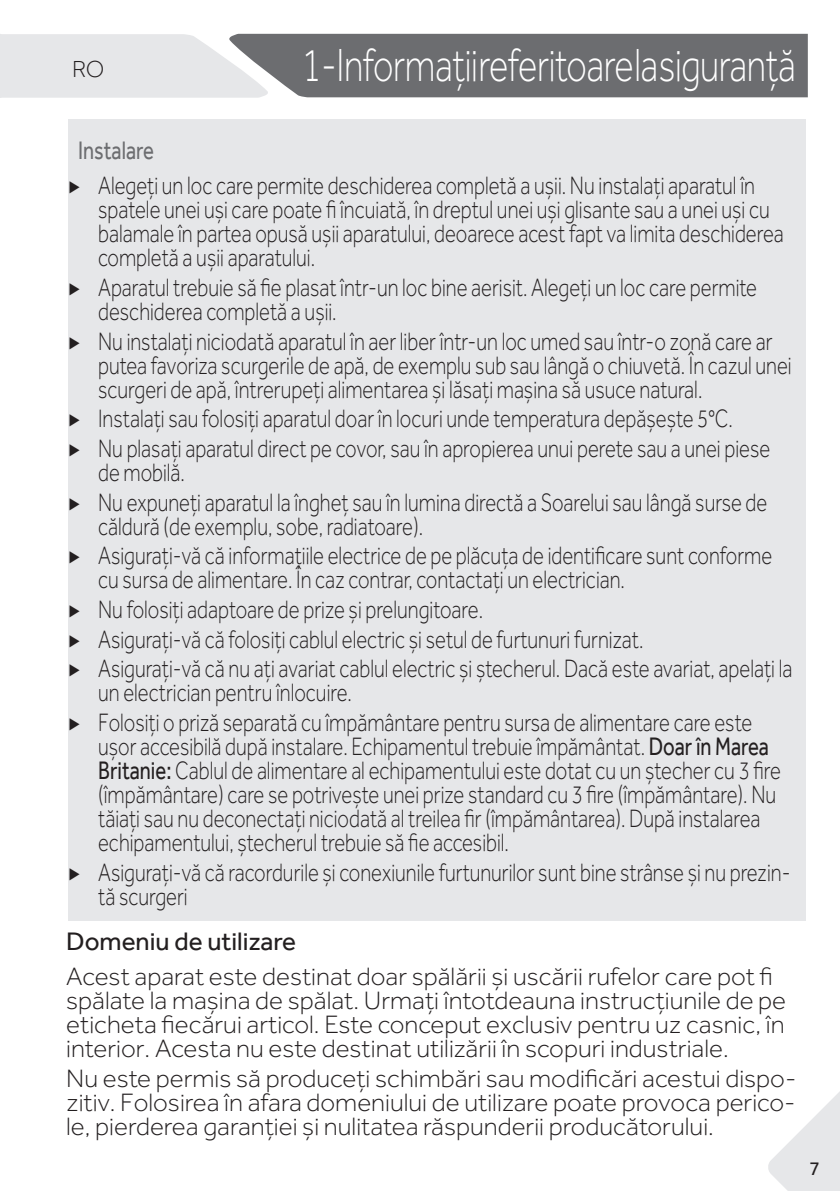
<style>
.page{position:relative;width:840px;height:1191px;background:#fff}
.page>*{position:absolute;margin:0;border:0;box-sizing:border-box;transform-origin:0 0}
.t1{font:300 48px "Effra";letter-spacing:-.01em;color:#fff;scale:.75 1}
.fließtext_eng{font:300 26px/24px "Effra";color:#231f20;scale:.78 1}
.fließtext_eng-2{font:300 26px/24px "Effra";color:#231f20}
.Übershrift_über_gnaz{font:26px "Effra";color:#231f20}
.Sicherheitshinweise{font:26px "Effra";color:#6c6d70;scale:.78 1}
.t2{font:300 24px "Effra";color:#231f20}
.t3{font:20px "Effra";color:#231f20}
.s1{font-family:"Minion Pro";font-weight:400}
.s2{font-weight:400}
</style>
<div class="page">
<svg style="left:768px;top:1092px;width:71px;height:99px"></svg>
<svg style="left:0;top:34px;width:807px;height:64px;background:#d1d1d3"></svg>
<div style="left:302px;top:34px;width:493px;height:62px;background:#6c6d70"></div>
<div style="left:68px;top:119px;width:737px;height:801px;background:#e6e7e9"></div>
<p class="t2" style="left:72px;top:55px;width:34px">RO</p>
<h1 class="t1" style="left:302px;top:38px;width:659px">1-Informații referitoare la siguranță</h1>
<p class="Sicherheitshinweise" style="left:78px;top:135px;width:99px">Instalare</p>
<p class="fließtext_eng" style="left:98px;top:173px;width:880px;text-indent:-30px"><span class="s1">▶</span> Alegeți un loc care permite deschiderea completă a ușii. Nu instalați aparatul în spatele unei uși care poate fi încuiată, în dreptul unei uși glisante sau a unei uși cu balamale în partea opusă ușii aparatului, deoarece acest fapt va limita deschiderea completă a ușii aparatului.</p>
<p class="fließtext_eng" style="left:98px;top:275px;width:845px;text-indent:-30px"><span class="s1">▶</span> Aparatul trebuie să fie plasat într-un loc bine aerisit. Alegeți un loc care permite deschiderea completă a ușii.</p>
<p class="fließtext_eng" style="left:98px;top:329px;width:890px;text-indent:-30px"><span class="s1">▶</span> Nu instalați niciodată aparatul în aer liber într-un loc umed sau într-o zonă care ar putea favoriza scurgerile de apă, de exemplu sub sau lângă o chiuvetă. În cazul unei scurgeri de apă, întrerupeți alimentarea și lăsați mașina să usuce natural.</p>
<p class="fließtext_eng" style="left:68px;top:406px;width:853px"><span class="s1">▶</span> Instalați sau folosiți aparatul doar în locuri unde temperatura depășește 5°C.</p>
<p class="fließtext_eng" style="left:98px;top:436px;width:862px;text-indent:-30px"><span class="s1">▶</span> Nu plasați aparatul direct pe covor, sau în apropierea unui perete sau a unei piese de mobilă.</p>
<p class="fließtext_eng" style="left:98px;top:490px;width:859px;text-indent:-30px"><span class="s1">▶</span> Nu expuneți aparatul la îngheț sau în lumina directă a Soarelui sau lângă surse de căldură (de exemplu, sobe, radiatoare).</p>
<p class="fließtext_eng" style="left:98px;top:543px;width:865px;text-indent:-30px"><span class="s1">▶</span> Asigurați-vă că informațiile electrice de pe plăcuța de identificare sunt conforme cu sursa de alimentare. În caz contrar, contactați un electrician.</p>
<p class="fließtext_eng" style="left:68px;top:597px;width:533px"><span class="s1">▶</span> Nu folosiți adaptoare de prize și prelungitoare.</p>
<p class="fließtext_eng" style="left:68px;top:627px;width:738px"><span class="s1">▶</span> Asigurați-vă că folosiți cablul electric și setul de furtunuri furnizat.</p>
<p class="fließtext_eng" style="left:98px;top:656px;width:891px;text-indent:-30px"><span class="s1">▶</span> Asigurați-vă că nu ați avariat cablul electric și ștecherul. Dacă este avariat, apelați la un electrician pentru înlocuire.</p>
<p class="fließtext_eng" style="left:98px;top:710px;width:876px;text-indent:-30px"><span class="s1">▶</span> Folosiți o priză separată cu împământare pentru sursa de alimentare care este ușor accesibilă după instalare. Echipamentul trebuie împământat. <span class="s2">Doar în Marea Britanie:</span> Cablul de alimentare al echipamentului este dotat cu un ștecher cu 3 fire (împământare) care se potrivește unei prize standard cu 3 fire (împământare). Nu tăiați sau nu deconectați niciodată al treilea fir (împământarea). După instalarea echipamentului, ștecherul trebuie să fie accesibil.</p>
<p class="fließtext_eng" style="left:98px;top:860px;width:888px;text-indent:-30px"><span class="s1">▶</span> Asigurați-vă că racordurile și conexiunile furtunurilor sunt bine strânse și nu prezin&shy;tă scurgeri</p>
<p class="Übershrift_über_gnaz" style="left:66px;top:925px;width:231px">Domeniu de utilizare</p>
<p class="fließtext_eng-2" style="left:66px;top:964px;width:721px">Acest aparat este destinat doar spălării şi uscării rufelor care pot fi spălate la mașina de spălat. Urmați întotdeauna instrucțiunile de pe eticheta fiecărui articol. Este conceput exclusiv pentru uz casnic, în interior. Acesta nu este destinat utilizării în scopuri industriale.</p>
<p class="fließtext_eng-2" style="left:66px;top:1065px;width:731px;text-align:justify">Nu este permis să produceți schimbări sau modificări acestui dispo&shy;zitiv. Folosirea în afara domeniului de utilizare poate provoca perico&shy;le, pierderea garanției și nulitatea răspunderii producătorului.</p>
<p class="t3" style="left:808px;top:1156px;width:12px">7</p>
</div>
